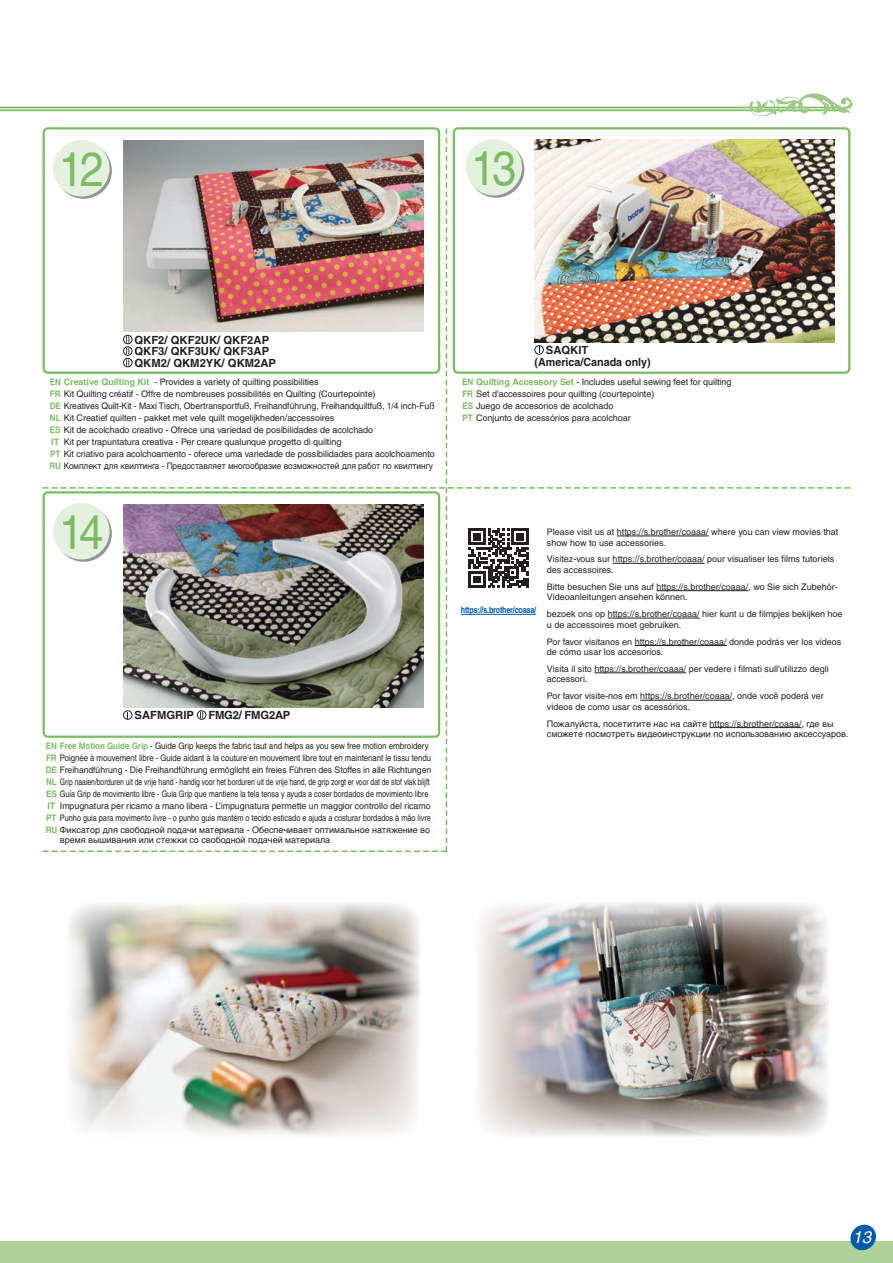
<style>
.page{position:relative;width:893px;height:1263px;background:#fff}
.page>*{position:absolute;margin:0;border:0;box-sizing:border-box;transform-origin:0 0}
.Circle_Number_C{font:48px "Helvetica LT Pro";color:#7bbb63;scale:.9 1}
.t1{font:italic 16.8px "Helvetica LT Pro";color:#fff}
.Model{font:700 11.25px "Helvetica LT Pro";color:#231f20}
.Model-2{font:700 11.25px "Helvetica LT Pro";color:#231f20;scale:.95 1}
.Model-3{font:700 11.25px "Helvetica LT Pro";letter-spacing:-.02em;color:#231f20}
.hosoku{font:9px/10.5px "Helvetica LT Pro";color:#231f20}
.ACC_Lag{font:9px "Helvetica LT Pro";letter-spacing:-.005em;color:#231f20}
.Bro_Body_use{font:9px "Helvetica LT Pro";letter-spacing:-.005em;color:#231f20}
.ACC_Lag-2{font:9px "Helvetica LT Pro";letter-spacing:-.005em;color:#231f20;scale:.96 1}
.ACC_Lag-3{font:9px "Helvetica LT Pro";letter-spacing:-.005em;color:#231f20;scale:.76 1}
.ACC_Lag-4{font:9px "Helvetica LT Pro";letter-spacing:-.005em;color:#231f20;scale:.81 1}
.ACC_Lag-5{font:9px "Helvetica LT Pro";letter-spacing:-.005em;color:#231f20;scale:.82 1}
.ACC_Lag-6{font:9px "Helvetica LT Pro";letter-spacing:-.005em;color:#231f20;scale:.87 1}
.ACC_Lag-7{font:9px "Helvetica LT Pro";letter-spacing:-.005em;color:#231f20;scale:.89 1}
.ACC_Lag-8{font:9px "Helvetica LT Pro";letter-spacing:-.005em;color:#231f20;scale:.92 1}
.Model-4{font:700 9px "Helvetica LT Pro";letter-spacing:-.025em;color:#015aaa;scale:.8 1}
.ACC_Lag-9{font:700 9px "Helvetica LT Pro";color:#7bbb63}
.s1{font-weight:700;color:#7bbb63}
</style>
<div class="page">
<div style="left:0;top:1242px;width:893px;height:21px;background:#acd199"></div>
<svg style="left:0;top:107px;width:748px;height:4px;background:#8ec57a"></svg>
<hr style="left:0;top:108px;width:841px;height:1px;background:#fff">
<svg style="left:748px;top:93px;width:105px;height:24px"></svg>
<img style="left:68px;top:903px;width:352px;height:233px">
<img style="left:479px;top:902px;width:350px;height:235px">
<svg style="left:850px;top:1225px;width:26px;height:25px"></svg>
<img style="left:42px;top:128px;width:808px;height:724px">
<hr style="left:461px;top:614px;width:75px;height:1px;background:#015aaa">
<hr style="left:617px;top:536px;width:92px;height:1px;background:#231f20">
<hr style="left:613px;top:563px;width:92px;height:1px;background:#231f20">
<hr style="left:656px;top:590px;width:92px;height:1px;background:#231f20">
<hr style="left:608px;top:618px;width:92px;height:1px;background:#231f20">
<hr style="left:635px;top:645px;width:92px;height:1px;background:#231f20">
<hr style="left:594px;top:673px;width:92px;height:1px;background:#231f20">
<hr style="left:640px;top:700px;width:92px;height:1px;background:#231f20">
<hr style="left:710px;top:727px;width:92px;height:1px;background:#231f20">
<p class="Circle_Number_C" style="left:59px;top:141px;width:52px">12</p>
<p class="Circle_Number_C" style="left:471px;top:140px;width:52px">13</p>
<p class="Model" style="left:134px;top:333px;width:136px">QKF2/ QKF2UK/ QKF2AP</p>
<p class="Model" style="left:134px;top:344px;width:136px">QKF3/ QKF3UK/ QKF3AP</p>
<p class="Model" style="left:134px;top:356px;width:143px">QKM2/ QKM2YK/ QKM2AP</p>
<p class="ACC_Lag" style="left:50px;top:376px;width:270px"><span class="s1">EN Creative Quilting Kit</span> - Provides a variety of quilting possibilities</p>
<p class="ACC_Lag" style="left:50px;top:388px;width:327px"><span class="s1">FR</span> Kit Quilting créatif - Offre de nombreuses possibilités en Quilting (Courtepointe)</p>
<p class="ACC_Lag-2" style="left:50px;top:400px;width:402px"><span class="s1">DE</span> Kreatives Quilt-Kit - Maxi Tisch, Obertransportfuß, Freihandführung, Freihandquiltfuß, 1/4 inch-Fuß</p>
<p class="ACC_Lag" style="left:50px;top:412px;width:286px"><span class="s1">NL</span> Kit Creatief quilten - pakket met vele quilt mogelijkheden/accessoires</p>
<p class="ACC_Lag" style="left:50px;top:424px;width:325px"><span class="s1">ES</span> Kit de acolchado creativo - Ofrece una variedad de posibilidades de acolchado</p>
<p class="ACC_Lag-9" style="left:51px;top:436px;width:9px">IT</p>
<p class="Bro_Body_use" style="left:64px;top:436px;width:279px">Kit per trapuntatura creativa - Per creare qualunque progetto di quilting</p>
<p class="ACC_Lag" style="left:50px;top:448px;width:386px"><span class="s1">PT</span> Kit criativo para acolchoamento - oferece uma variedade de possibilidades para acolchoamento</p>
<p class="ACC_Lag-8" style="left:50px;top:460px;width:418px"><span class="s1">RU</span> Комплект для квилтинга - Предоставляет многообразие возможностей для работ по квилтингу</p>
<p class="Circle_Number_C" style="left:59px;top:504px;width:51px">14</p>
<p class="Model" style="left:134px;top:708px;width:61px">SAFMGRIP</p>
<p class="Model-3" style="left:208px;top:708px;width:84px">FMG2/ FMG2AP</p>
<p class="ACC_Lag-7" style="left:46px;top:740px;width:432px"><span class="s1">EN Free Motion Guide Grip</span> - Guide Grip keeps the fabric taut and helps as you sew free motion embroidery</p>
<p class="ACC_Lag-6" style="left:46px;top:752px;width:444px"><span class="s1">FR</span> Poignée à mouvement libre - Guide aidant à la couture en mouvement libre tout en maintenant le tissu tendu</p>
<p class="ACC_Lag-2" style="left:46px;top:764px;width:403px"><span class="s1">DE</span> Freihandführung - Die Freihandführung ermöglicht ein freies Führen des Stoffes in alle Richtungen</p>
<p class="ACC_Lag-3" style="left:46px;top:776px;width:506px"><span class="s1">NL</span> Grip naaien/borduren uit de vrije hand - handig voor het borduren uit de vrije hand, de grip zorgt er voor dat de stof vlak blijft</p>
<p class="ACC_Lag-4" style="left:46px;top:788px;width:474px"><span class="s1">ES</span> Guía Grip de movimiento libre - Guía Grip que mantiene la tela tensa y ayuda a coser bordados de movimiento libre</p>
<p class="ACC_Lag-9" style="left:47px;top:800px;width:9px">IT</p>
<p class="Bro_Body_use" style="left:60px;top:800px;width:372px">Impugnatura per ricamo a mano libera - L’impugnatura permette un maggior controllo del ricamo</p>
<p class="ACC_Lag-5" style="left:46px;top:812px;width:471px"><span class="s1">PT</span> Punho guia para movimento livre - o punho guia mantém o tecido esticado e ajuda a costurar bordados à mão livre</p>
<p class="ACC_Lag" style="left:46px;top:824px;width:386px"><span class="s1">RU</span> Фиксатор для свободной подачи материала - Обеспечивает оптимальное натяжение во</p>
<p class="Bro_Body_use" style="left:60px;top:835px;width:272px">время вышивания или стежки со свободной подачей материала</p>
<p class="Model" style="left:546px;top:343px;width:44px">SAQKIT</p>
<p class="Model-2" style="left:535px;top:355px;width:124px">(America/Canada only)</p>
<p class="ACC_Lag" style="left:462px;top:376px;width:271px"><span class="s1">EN Quilting Accessory Set</span> - Includes useful sewing feet for quilting</p>
<p class="ACC_Lag" style="left:462px;top:388px;width:194px"><span class="s1">FR</span> Set d'accessoires pour quilting (courtepointe)</p>
<p class="ACC_Lag" style="left:462px;top:400px;width:153px"><span class="s1">ES</span> Juego de accesorios de acolchado</p>
<p class="ACC_Lag" style="left:463px;top:412px;width:170px"><span class="s1">PT</span> Conjunto de acessórios para acolchoar</p>
<p class="Model-4" style="left:461px;top:605px;width:96px">https://s.brother/coaaa/</p>
<p class="hosoku" style="left:547px;top:527px;width:293px">Please visit us at https://s.brother/coaaa/ where you can view movies that show how to use accessories.</p>
<p class="hosoku" style="left:547px;top:554px;width:289px">Visitez-vous sur https://s.brother/coaaa/ pour visualiser les films tutoriels des accessoires.</p>
<p class="hosoku" style="left:547px;top:581px;width:292px">Bitte besuchen Sie uns auf https://s.brother/coaaa/, wo Sie sich Zubehör-<br>Videoanleitungen ansehen können.</p>
<p class="hosoku" style="left:547px;top:609px;width:297px">bezoek ons op https://s.brother/coaaa/ hier kunt u de filmpjes bekijken hoe u de accessoires moet gebruiken.</p>
<p class="hosoku" style="left:547px;top:636px;width:296px">Por favor visitanos en https://s.brother/coaaa/ donde podrás ver los videos de cómo usar los accesorios.</p>
<p class="hosoku" style="left:547px;top:663px;width:283px">Visita il sito https://s.brother/coaaa/ per vedere i filmati sull'utilizzo degli accessori.</p>
<p class="hosoku" style="left:547px;top:691px;width:278px">Por favor visite-nos em https://s.brother/coaaa/, onde você poderá ver videos de como usar os acessórios.</p>
<p class="hosoku" style="left:547px;top:718px;width:303px">Пожалуйста, посетитите нас на сайте https://s.brother/coaaa/, где вы сможете посмотреть видеоинструкции по использованию аксессуаров.</p>
<h2 class="t1" style="left:852px;top:1228px;width:20px">13</h2>
</div>
